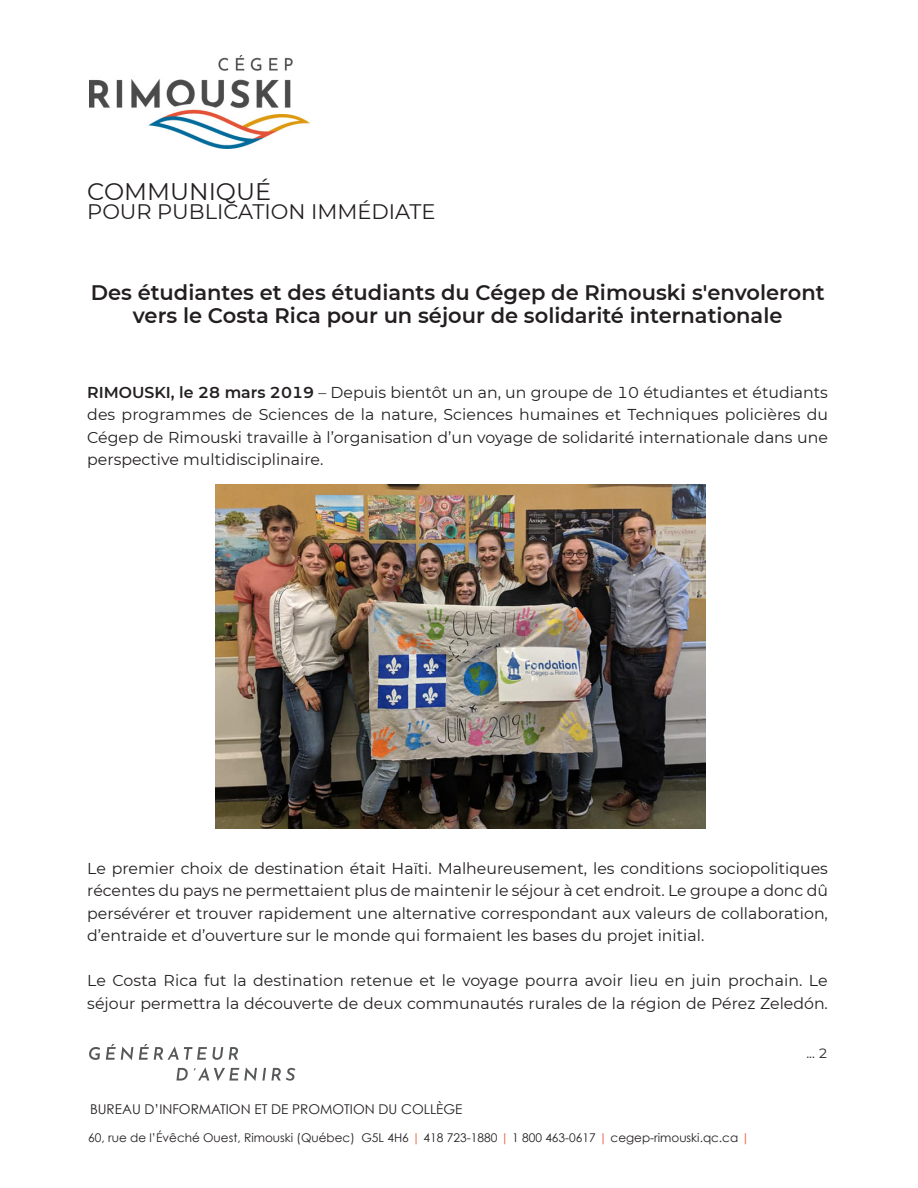
<style>
.page{position:relative;width:918px;height:1188px;background:#fff}
.page>*{position:absolute;margin:0;border:0;box-sizing:border-box;transform-origin:0 0}
.Texte_Comm{font:24px "Montserrat";color:#231f20}
.Titre_Comm{font:600 21px/22.5px "Montserrat";color:#231f20;text-align:center}
.Texte_Comm-2{font:21px "Montserrat";color:#231f20}
.Texte_Comm-3{font:15.75px/22.5px "Montserrat";color:#231f20;text-align:justify}
.t1{font:13.5px "Century Gothic";color:#231f20}
.Texte_Comm-4{font:13.5px "Montserrat";color:#231f20}
.t2{font:12px "Century Gothic";color:#231f20}
.s1{font-weight:600}
.s2{color:#f0593e}
</style>
<div class="page">
<img style="left:90px;top:56px;width:219px;height:92px">
<svg style="left:89px;top:1047px;width:11px;height:13px"></svg>
<svg style="left:106px;top:1044px;width:27px;height:16px"></svg>
<svg style="left:139px;top:1044px;width:84px;height:16px"></svg>
<svg style="left:229px;top:1047px;width:9px;height:13px"></svg>
<svg style="left:176px;top:1068px;width:12px;height:13px"></svg>
<svg style="left:194px;top:1067px;width:101px;height:14px"></svg>
<img style="left:216px;top:484px;width:489px;height:345px">
<p class="Texte_Comm" style="left:87px;top:174px;width:185px">COMMUNIQUÉ</p>
<p class="Texte_Comm-2" style="left:87px;top:197px;width:350px">POUR PUBLICATION IMMÉDIATE</p>
<p class="Titre_Comm" style="left:91px;top:280px;width:735px">Des étudiantes et des étudiants du Cégep de Rimouski s'envoleront vers le Costa Rica pour un séjour de solidarité internationale</p>
<p class="Texte_Comm-3" style="left:87px;top:380px;width:742px"><span class="s1">RIMOUSKI, le 28 mars 2019</span> – Depuis bientôt un an, un groupe de 10 étudiantes et étudiants des programmes de Sciences de la nature, Sciences humaines et Techniques policières du Cégep de Rimouski travaille à l’organisation d’un voyage de solidarité internationale dans une perspective multidisciplinaire.</p>
<p class="Texte_Comm-3" style="left:87px;top:856px;width:742px">Le premier choix de destination était Haïti. Malheureusement, les conditions sociopolitiques récentes du pays ne permettaient plus de maintenir le séjour à cet endroit. Le groupe a donc dû persévérer et trouver rapidement une alternative correspondant aux valeurs de collaboration, d’entraide et d’ouverture sur le monde qui formaient les bases du projet initial.</p>
<p class="Texte_Comm-3" style="left:87px;top:969px;width:742px">Le Costa Rica fut la destination retenue et le voyage pourra avoir lieu en juin prochain. Le séjour permettra la découverte de deux communautés rurales de la région de Pérez Zeledón.</p>
<p class="Texte_Comm-4" style="left:806px;top:1044px;width:23px">... 2</p>
<p class="t1" style="left:90px;top:1100px;width:374px">BUREAU D’INFORMATION ET DE PROMOTION DU COLLÈGE</p>
<p class="t2" style="left:88px;top:1130px;width:663px">60, rue de l’Évêché Ouest, Rimouski (Québec) G5L 4H6 <span class="s2">|</span> 418 723-1880 <span class="s2">|</span> 1 800 463-0617 <span class="s2">|</span> cegep-rimouski.qc.ca <span class="s2">|</span></p>
</div>
